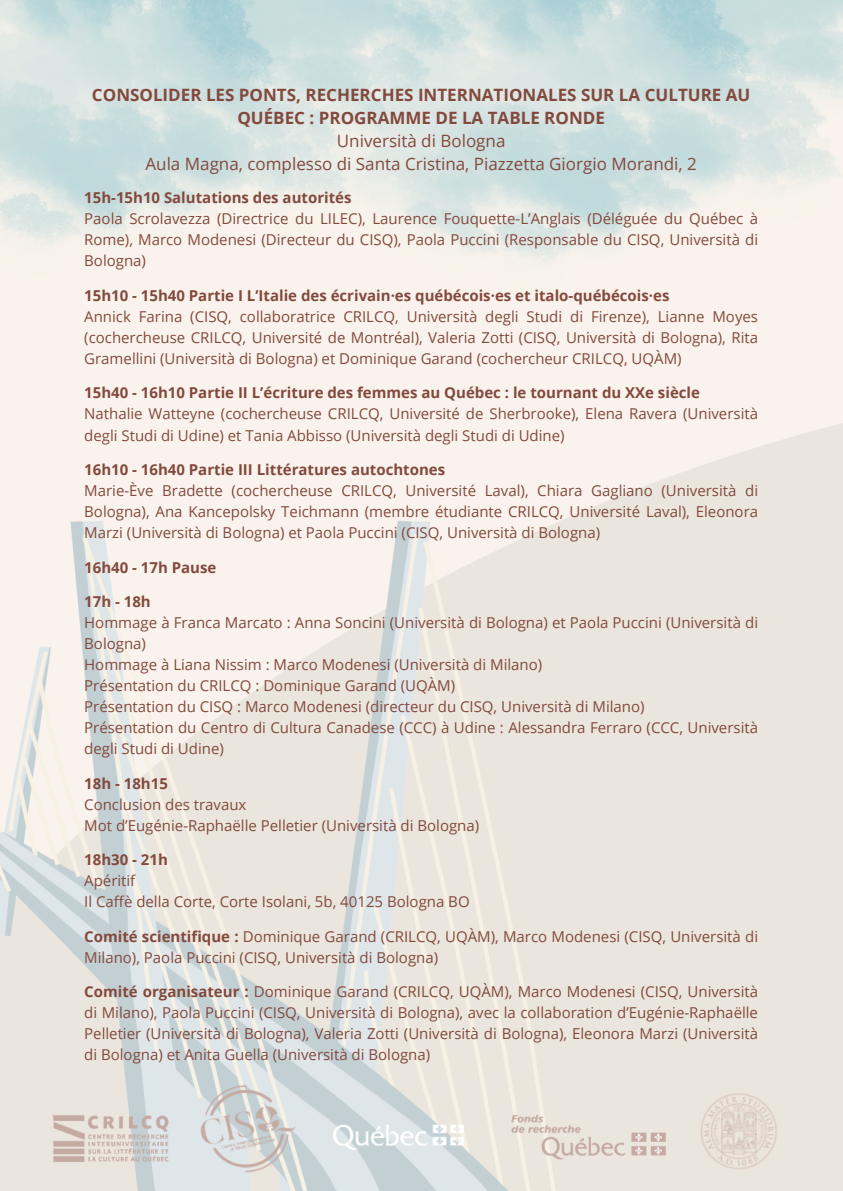
<style>
.page{position:relative;width:843px;height:1191px;background:#fff}
.page>*{position:absolute;margin:0;border:0;box-sizing:border-box;transform-origin:0 0}
.t1{font:700 17px/23.2px "Open Sans";color:#83493c;text-align:center}
.t2{font:15px/21px "Open Sans";color:#83493c;text-align:justify}
.t3{font:700 15px "Open Sans";color:#83493c}
.s1{font-weight:400}
.s2{font-weight:700}
</style>
<div class="page">
<img style="left:0;top:0;width:842px;height:1190px">
<p class="t1" style="left:92px;top:82px;width:659px">CONSOLIDER LES PONTS, RECHERCHES INTERNATIONALES SUR LA CULTURE AU QUÉBEC : PROGRAMME DE LA TABLE RONDE<br><span class="s1">Università di Bologna<br>Aula Magna, complesso di Santa Cristina, Piazzetta Giorgio Morandi, 2</span></p>
<h1 class="t3" style="left:84px;top:187px;width:269px">15h-15h10 Salutations des autorités</h1>
<p class="t2" style="left:84px;top:208px;width:675px">Paola Scrolavezza (Directrice du LILEC), Laurence Fouquette-L’Anglais (Déléguée du Québec à Rome), Marco Modenesi (Directeur du CISQ), Paola Puccini (Responsable du CISQ, Università di Bologna)</p>
<p class="t3" style="left:84px;top:285px;width:586px">15h10 - 15h40 Partie I L’Italie des écrivain·es québécois·es et italo-québécois·es</p>
<p class="t2" style="left:84px;top:305px;width:675px">Annick Farina (CISQ, collaboratrice CRILCQ, Università degli Studi di Firenze), Lianne Moyes (cochercheuse CRILCQ, Université de Montréal), Valeria Zotti (CISQ, Università di Bologna), Rita Gramellini (Università di Bologna) et Dominique Garand (cochercheur CRILCQ, UQÀM)</p>
<p class="t3" style="left:84px;top:382px;width:617px">15h40 - 16h10 Partie II L’écriture des femmes au Québec : le tournant du XXe siècle</p>
<p class="t2" style="left:84px;top:403px;width:675px">Nathalie Watteyne (cochercheuse CRILCQ, Université de Sherbrooke), Elena Ravera (Università degli Studi di Udine) et Tania Abbisso (Università degli Studi di Udine)</p>
<p class="t3" style="left:84px;top:459px;width:362px">16h10 - 16h40 Partie III Littératures autochtones</p>
<p class="t2" style="left:84px;top:479px;width:675px">Marie-Ève Bradette (cochercheuse CRILCQ, Université Laval), Chiara Gagliano (Università di Bologna), Ana Kancepolsky Teichmann (membre étudiante CRILCQ, Université Laval), Eleonora Marzi (Università di Bologna) et Paola Puccini (CISQ, Università di Bologna)</p>
<p class="t3" style="left:84px;top:556px;width:134px">16h40 - 17h Pause</p>
<h2 class="t3" style="left:84px;top:591px;width:68px">17h - 18h</h2>
<p class="t2" style="left:84px;top:611px;width:675px">Hommage à Franca Marcato : Anna Soncini (Università di Bologna) et Paola Puccini (Università di<br>Bologna)</p>
<p class="t2" style="left:84px;top:653px;width:459px">Hommage à Liana Nissim : Marco Modenesi (Università di Milano)</p>
<p class="t2" style="left:84px;top:674px;width:372px">Présentation du CRILCQ : Dominique Garand (UQÀM)</p>
<p class="t2" style="left:84px;top:695px;width:561px">Présentation du CISQ : Marco Modenesi (directeur du CISQ, Università di Milano)</p>
<p class="t2" style="left:84px;top:716px;width:675px">Présentation du Centro di Cultura Canadese (CCC) à Udine : Alessandra Ferraro (CCC, Università degli Studi di Udine)</p>
<p class="t3" style="left:84px;top:772px;width:85px">18h - 18h15</p>
<p class="t2" style="left:84px;top:793px;width:164px">Conclusion des travaux</p>
<p class="t2" style="left:84px;top:814px;width:396px">Mot d’Eugénie-Raphaëlle Pelletier (Università di Bologna)</p>
<p class="t3" style="left:84px;top:849px;width:85px">18h30 - 21h</p>
<p class="t2" style="left:84px;top:869px;width:53px">Apéritif</p>
<p class="t2" style="left:84px;top:890px;width:387px">Il Caffè della Corte, Corte Isolani, 5b, 40125 Bologna BO</p>
<p class="t2" style="left:84px;top:925px;width:675px"><span class="s2">Comité scientifique :</span> Dominique Garand (CRILCQ, UQÀM), Marco Modenesi (CISQ, Università di<br>Milano), Paola Puccini (CISQ, Università di Bologna)</p>
<p class="t2" style="left:84px;top:980px;width:675px"><span class="s2">Comité organisateur :</span> Dominique Garand (CRILCQ, UQÀM), Marco Modenesi (CISQ, Università di Milano), Paola Puccini (CISQ, Università di Bologna), avec la collaboration d’Eugénie-Raphaëlle Pelletier (Università di Bologna), Valeria Zotti (Università di Bologna), Eleonora Marzi (Università di Bologna) et Anita Guella (Università di Bologna)</p>
</div>
